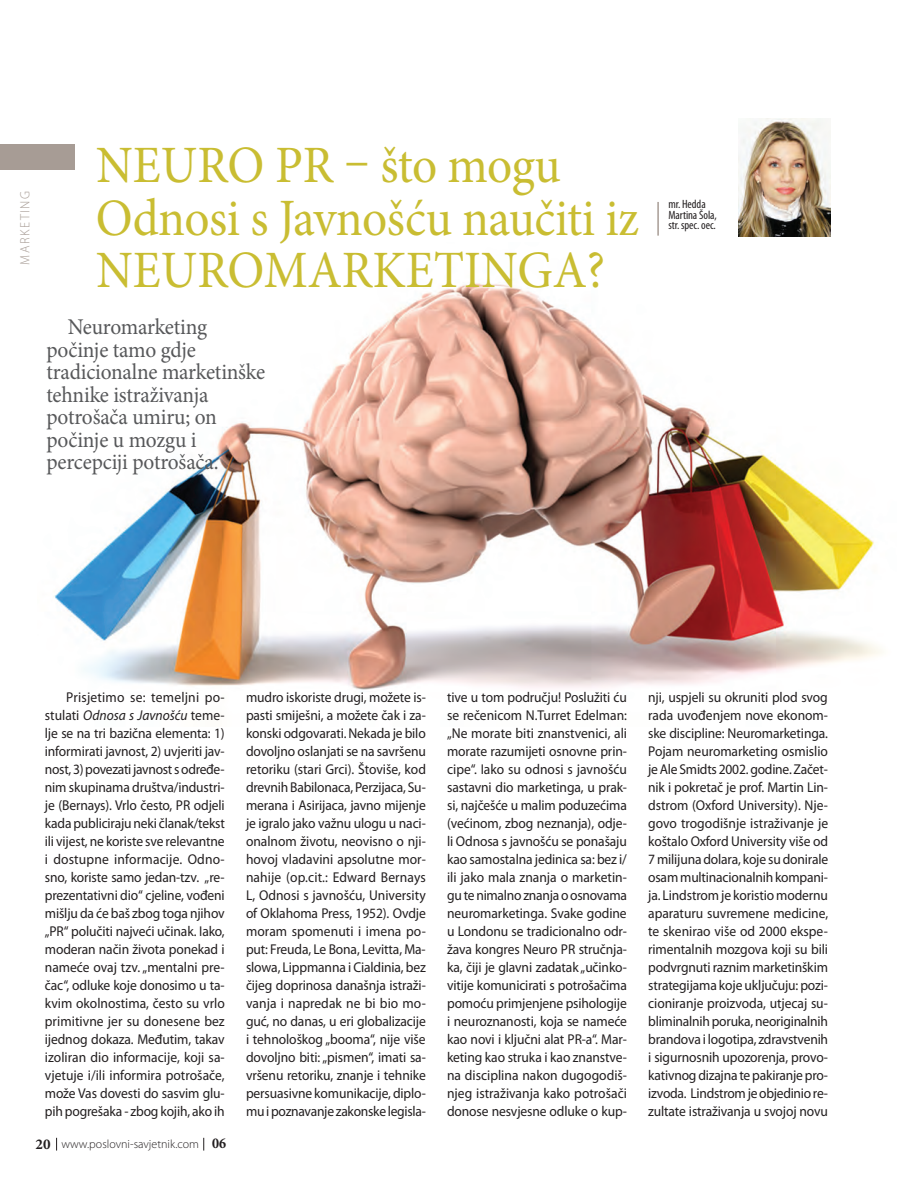
<style>
.page{position:relative;width:897px;height:1194px;background:#fff}
.page>*{position:absolute;margin:0;border:0;box-sizing:border-box;transform-origin:0 0}
._03_medju_1{font:52.5px/52.5px "Minion Pro";letter-spacing:-.01em;color:#c9bd32;scale:.94 1}
._05_podnaslov{font:22.5px/22.5px "Minion Pro";letter-spacing:-.01em;color:#57585a;scale:.95 1}
._01_Txt{font:14.25px/18px "Myriad Pro";letter-spacing:-.01em;color:#231f20;text-align:justify;scale:.95 1}
.Paragraph_Style_4{font:300 13.5px "Myriad Pro";letter-spacing:.12em;color:#a79c95;scale:.95 1}
._06_autor{font:condensed 12px/10.5px "Myriad Pro";letter-spacing:-.005em;color:#231f20}
.t1{font:300 12px "Myriad Pro";color:#231f20}
.s1{font-style:italic}
.s2{font-family:"Minion Pro";font-weight:700;font-size:15px}
.s3{font-family:"Minion Pro";font-weight:700;font-stretch:condensed;font-size:15px}
</style>
<div class="page">
<svg style="left:56px;top:1138px;width:1px;height:12px"></svg>
<svg style="left:203px;top:1138px;width:1px;height:12px"></svg>
<img style="left:54px;top:283px;width:828px;height:409px">
<img style="left:738px;top:119px;width:92px;height:117px">
<div style="left:0;top:144px;width:75px;height:26px;background:#a79c95"></div>
<hr style="left:657px;top:202px;width:1px;height:34px;background:#a79c95">
<p class="_03_medju_1" style="left:96px;top:139px;width:579px">NEURO PR – što mogu<br>Odnosi s Javnošću naučiti iz<br>NEUROMARKETINGA?</p>
<p class="Paragraph_Style_4" style="left:17px;top:265px;width:79px;rotate:-90deg">MARKETING</p>
<p class="_06_autor" style="left:668px;top:199px;width:50px">mr. Hedda<br>Martina Šola, str. spec. oec.</p>
<p class="_05_podnaslov" style="left:46px;top:316px;width:231px;text-indent:21px">Neuromarketing počinje tamo gdje tradicionalne marketinške tehnike istraživanja potrošača umiru; on počinje u mozgu i percepciji potrošača.</p>
<p class="_01_Txt" style="left:45px;top:688px;width:191px;text-indent:21px">Prisjetimo se: temeljni po&shy;stulati <span class="s1">Odnosa s Javnošću</span> teme&shy;lje se na tri bazična elementa: 1) informirati javnost, 2) uvjeriti jav&shy;nost, 3) povezati javnost s određe&shy;nim skupinama društva/industri&shy;je (Bernays). Vrlo često, PR odjeli kada publiciraju neki članak/tekst ili vijest, ne koriste sve relevantne i dostupne informacije. Odno&shy;sno, koriste samo jedan-tzv. „re&shy;prezentativni dio“ cjeline, vođeni mišlju da će baš zbog toga njihov „PR“ polučiti najveći učinak. Iako, moderan način života ponekad i nameće ovaj tzv. „mentalni pre&shy;čac“, odluke koje donosimo u ta&shy;kvim okolnostima, često su vrlo primitivne jer su donesene bez ijednog dokaza. Međutim, takav izoliran dio informacije, koji sa&shy;vjetuje i/ili informira potrošače, može Vas dovesti do sasvim glu&shy;pih pogrešaka - zbog kojih, ako ih</p>
<p class="t1" style="left:36px;top:1137px;width:192px"><span class="s2">20</span> www.poslovni-savjetnik.com <span class="s3">06</span></p>
<p class="_01_Txt" style="left:246px;top:688px;width:191px">mudro iskoriste drugi, možete is&shy;pasti smiješni, a možete čak i za&shy;konski odgovarati. Nekada je bilo dovoljno oslanjati se na savršenu retoriku (stari Grci). Štoviše, kod drevnih Babilonaca, Perzijaca, Su&shy;merana i Asirijaca, javno mijenje je igralo jako važnu ulogu u naci&shy;onalnom životu, neovisno o nji&shy;hovoj vladavini apsolutne mor&shy;nahije (op.cit.: Edward Bernays L, Odnosi s javnošću, University of Oklahoma Press, 1952). Ovdje moram spomenuti i imena po&shy;put: Freuda, Le Bona, Levitta, Ma&shy;slowa, Lippmanna i Cialdinia, bez čijeg doprinosa današnja istraži&shy;vanja i napredak ne bi bio mo&shy;guć, no danas, u eri globalizacije i tehnološkog „booma“, nije više dovoljno biti: „pismen“, imati sa&shy;vršenu retoriku, znanje i tehnike persuasivne komunikacije, diplo&shy;mu i poznavanje zakonske legisla-</p>
<p class="_01_Txt" style="left:447px;top:687px;width:191px">tive u tom području! Poslužiti ću se rečenicom N.Turret Edelman: „Ne morate biti znanstvenici, ali morate razumijeti osnovne prin&shy;cipe“. Iako su odnosi s javnošću sastavni dio marketinga, u prak&shy;si, najčešće u malim poduzećima (većinom, zbog neznanja), odje&shy;li Odnosa s javnošću se ponašaju kao samostalna jedinica sa: bez i/ ili jako mala znanja o marketin&shy;gu te nimalno znanja o osnovama neuromarketinga. Svake godine u Londonu se tradicionalno odr&shy;žava kongres Neuro PR stručnja&shy;ka, čiji je glavni zadatak „učinko&shy;vitije komunicirati s potrošačima pomoću primjenjene psihologije i neuroznanosti, koja se nameće kao novi i ključni alat PR-a“. Mar&shy;keting kao struka i kao znanstve&shy;na disciplina nakon dugogodiš&shy;njeg istraživanja kako potrošači donose nesvjesne odluke o kup-</p>
<p class="_01_Txt" style="left:648px;top:687px;width:191px">nji, uspjeli su okruniti plod svog rada uvođenjem nove ekonom&shy;ske discipline: Neuromarketinga.<br>Pojam neuromarketing osmislio je Ale Smidts 2002. godine. Začet&shy;nik i pokretač je prof. Martin Lin&shy;dstrom (Oxford University). Nje&shy;govo trogodišnje istraživanje je koštalo Oxford University više od 7 milijuna dolara, koje su donirale osam multinacionalnih kompani&shy;ja. Lindstrom je koristio modernu aparaturu suvremene medicine, te skenirao više od 2000 ekspe&shy;rimentalnih mozgova koji su bili podvrgnuti raznim marketinškim strategijama koje uključuju: pozi&shy;cioniranje proizvoda, utjecaj su&shy;bliminalnih poruka, neoriginalnih brandova i logotipa, zdravstvenih i sigurnosnih upozorenja, provo&shy;kativnog dizajna te pakiranje pro&shy;izvoda. Lindstrom je objedinio re&shy;zultate istraživanja u svojoj novu</p>
</div>
